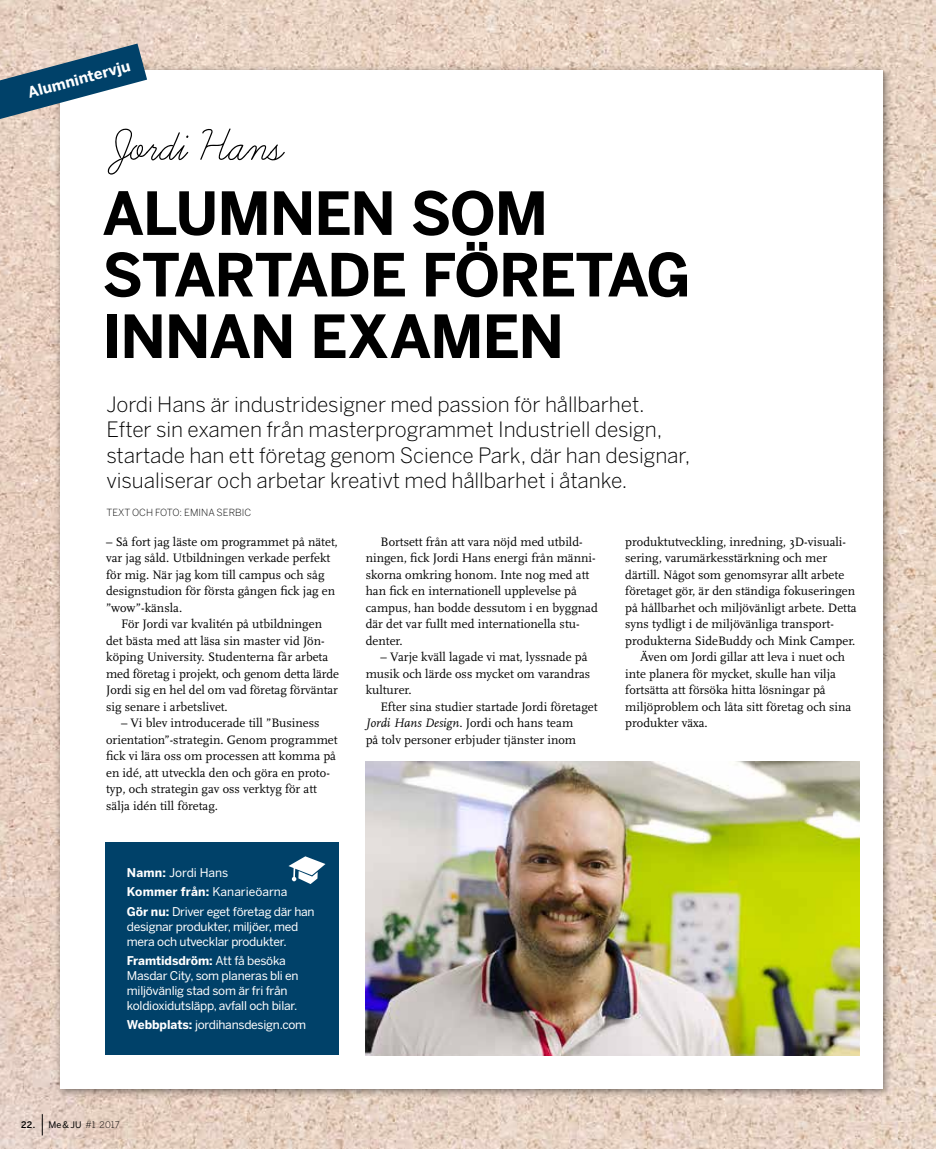
<style>
.page{position:relative;width:936px;height:1149px;background:#fff}
.page>*{position:absolute;margin:0;border:0;box-sizing:border-box;transform-origin:0 0}
.t1{font:700 58.95px/61.5px "Benton Sans";letter-spacing:-.025em;color:#000}
.t2{font:54.6px "Learning Curve Pro";color:#000}
.t3{font:300 21px/25.5px "Benton Sans";letter-spacing:-.005em;color:#000}
.t4{font:700 15px "Benton Sans";color:#fff}
.t5{font:12.75px/16.5px "Scala OT";color:#000}
.t6{font:12px/15px "Benton Sans";letter-spacing:-.02em;color:#fff}
.t7{font:300 9.75px "Benton Sans";color:#000}
.t8{font:300 9px "Benton Sans";color:#000}
.s1{font-style:italic}
.s2{font-weight:700}
.s3{font-weight:500}
.s4{font-weight:400}
</style>
<div class="page">
<img style="left:0;top:0;width:935px;height:1148px">
<div style="left:53px;top:64px;width:839px;height:1033px;background:#000;opacity:.5"></div>
<div style="left:60px;top:71px;width:822px;height:1017px;background:#fff"></div>
<svg style="left:0;top:43px;width:147px;height:76px"></svg>
<div style="left:105px;top:841px;width:234px;height:213px;background:#004169"></div>
<svg style="left:288px;top:856px;width:37px;height:27px"></svg>
<img style="left:366px;top:761px;width:493px;height:293px">
<svg style="left:42px;top:1113px;width:1px;height:21px"></svg>
<p class="t4" style="left:26px;top:84px;width:107px;rotate:-15deg">Alumnintervju</p>
<h2 class="t2" style="left:106px;top:121px;width:176px">Jordi Hans</h2>
<h1 class="t1" style="left:102px;top:182px;width:590px">ALUMNEN SOM<br>STARTADE FÖRETAG<br>INNAN EXAMEN</h1>
<p class="t3" style="left:106px;top:391px;width:585px">Jordi Hans är industridesigner med passion för hållbarhet.<br>Efter sin examen från masterprogrammet Industriell design, startade han ett företag genom Science Park, där han designar, visualiserar och arbetar kreativt med hållbarhet i åtanke.</p>
<p class="t7" style="left:106px;top:506px;width:146px">TEXT OCH FOTO: EMINA SERBIC</p>
<p class="t5" style="left:106px;top:533px;width:233px">– Så fort jag läste om programmet på nätet, var jag såld. Utbildningen verkade perfekt för mig. När jag kom till campus och såg designstudion för första gången fick jag en ”wow”-känsla.</p>
<p class="t5" style="left:106px;top:616px;width:234px;text-indent:15px">För Jordi var kvalitén på utbildningen det bästa med att läsa sin master vid Jön&shy;köping University. Studenterna får arbeta med företag i projekt, och genom detta lärde Jordi sig en hel del om vad företag förväntar sig senare i arbetslivet.</p>
<p class="t5" style="left:106px;top:715px;width:233px;text-indent:15px">– Vi blev introducerade till ”Business orientation”-strategin. Genom programmet fick vi lära oss om processen att komma på en idé, att utveckla den och göra en proto&shy;typ, och strategin gav oss verktyg för att sälja idén till företag.</p>
<p class="t5" style="left:365px;top:533px;width:234px;text-indent:15px">Bortsett från att vara nöjd med utbild&shy;ningen, fick Jordi Hans energi från männi&shy;skorna omkring honom. Inte nog med att han fick en internationell upplevelse på campus, han bodde dessutom i en byggnad där det var fullt med internationella stu&shy;denter.</p>
<p class="t5" style="left:365px;top:649px;width:226px;text-indent:15px">– Varje kväll lagade vi mat, lyssnade på musik och lärde oss mycket om varandras kulturer.</p>
<p class="t5" style="left:365px;top:698px;width:233px;text-indent:15px">Efter sina studier startade Jordi företaget<br><span class="s1">Jordi Hans Design</span>. Jordi och hans team<br>på tolv personer erbjuder tjänster inom</p>
<p class="t5" style="left:625px;top:533px;width:221px">produktutveckling, inredning, 3D-visuali-</p>
<p class="t5" style="left:625px;top:550px;width:203px">sering, varumärkesstärkning och mer</p>
<p class="t5" style="left:625px;top:566px;width:220px">därtill. Något som genomsyrar allt arbete</p>
<p class="t5" style="left:625px;top:583px;width:231px">företaget gör, är den ständiga fokuseringen</p>
<p class="t5" style="left:625px;top:599px;width:233px">på hållbarhet och miljövänligt arbete. Detta</p>
<p class="t5" style="left:625px;top:616px;width:209px">syns tydligt i de miljövänliga transport-</p>
<p class="t5" style="left:625px;top:632px;width:231px">produkterna SideBuddy och Mink Camper.</p>
<p class="t5" style="left:640px;top:649px;width:206px">Även om Jordi gillar att leva i nuet och</p>
<p class="t5" style="left:625px;top:665px;width:212px">inte planera för mycket, skulle han vilja</p>
<p class="t5" style="left:625px;top:682px;width:202px">fortsätta att försöka hitta lösningar på</p>
<p class="t5" style="left:625px;top:698px;width:228px">miljöproblem och låta sitt företag och sina</p>
<p class="t5" style="left:625px;top:715px;width:84px">produkter växa.</p>
<p class="t6" style="left:127px;top:862px;width:189px;line-height:19.2px"><span class="s2">Namn:</span> Jordi Hans<br><span class="s2">Kommer från:</span> Kanarieöarna<br><span class="s2">Gör nu:</span> Driver eget företag där han</p>
<p class="t6" style="left:127px;top:918px;width:173px">designar produkter, miljöer, med mera och utvecklar produkter.</p>
<p class="t6" style="left:127px;top:952px;width:173px"><span class="s2">Framtidsdröm:</span> Att få besöka<br>Masdar City, som planeras bli en miljövänlig stad som är fri från koldioxidutsläpp, avfall och bilar.</p>
<p class="t6" style="left:127px;top:1016px;width:181px"><span class="s2">Webbplats:</span> jordihansdesign.com</p>
<p class="t8" style="left:21px;top:1118px;width:100px"><span class="s3">22.</span> <span class="s4">Me&amp; JU</span> #1 2017</p>
</div>
